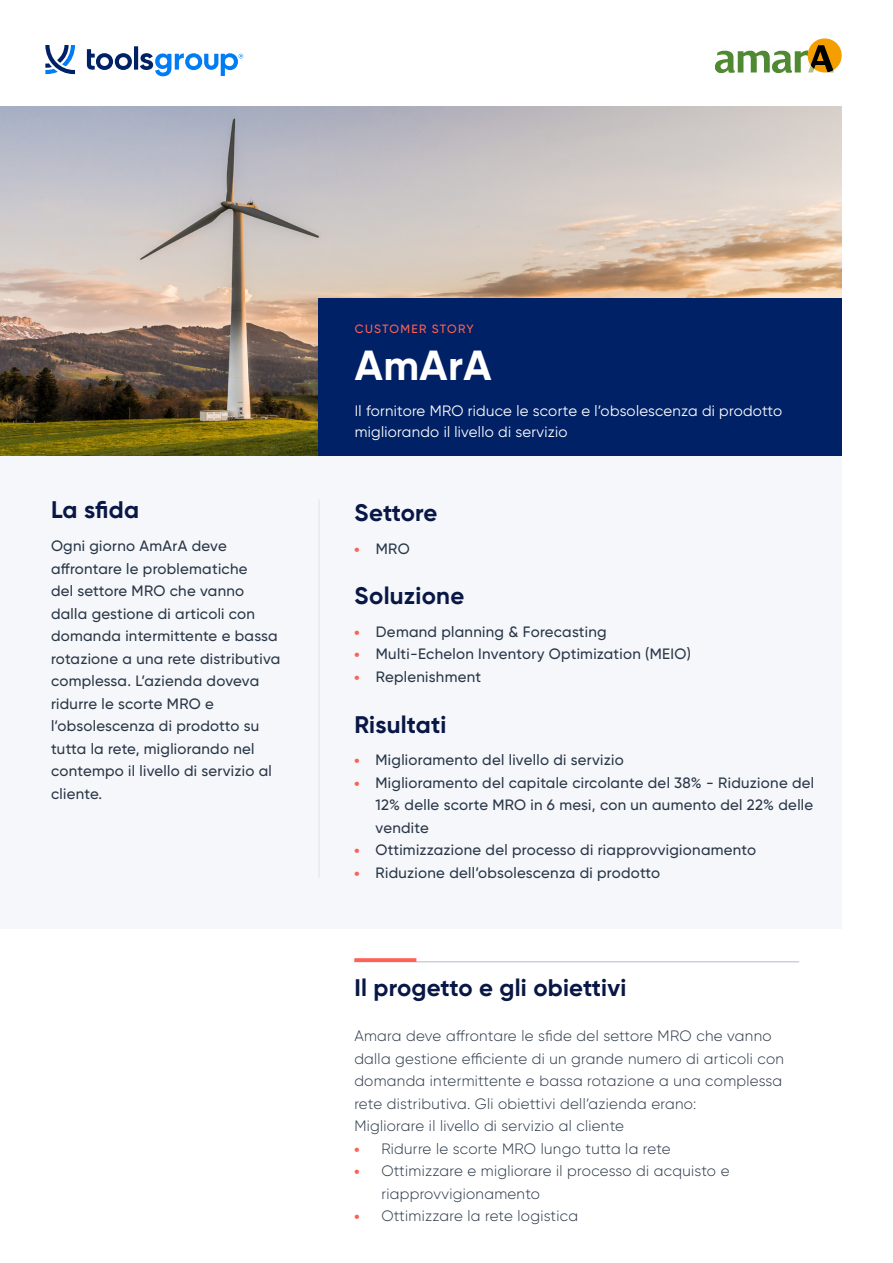
<style>
.page{position:relative;width:893px;height:1263px;background:#fff}
.page>*{position:absolute;margin:0;border:0;box-sizing:border-box;transform-origin:0 0}
.t1{font:700 42px "Gilroy";letter-spacing:.01em;color:#fff}
.t2{font:700 24px "Gilroy";letter-spacing:.01em;color:#081745}
.t3{font:500 15px/22.5px "Gilroy";letter-spacing:.02em;color:#293647;text-align:justify}
.t4{font:300 15px/22.5px "Gilroy";letter-spacing:.02em;color:#293647}
.t5{font:15px/21px "Gilroy";letter-spacing:.02em;color:#fff}
.t6{font:500 12px "Gilroy";letter-spacing:.105em;color:#ff6154}
.s1{font-weight:800;font-size:12px;color:#ff6154}
</style>
<div class="page">
<img style="left:0;top:106px;width:842px;height:350px">
<div style="left:319px;top:299px;width:523px;height:157px;background:#002166"></div>
<div style="left:0;top:456px;width:842px;height:473px;background:#f5f7fa"></div>
<hr style="left:354px;top:961px;width:445px;height:1px;background:#b0bac4">
<svg style="left:354px;top:958px;width:62px;height:4px"></svg>
<hr style="left:319px;top:499px;width:1px;height:379px;background:#dee6ed">
<img style="left:716px;top:38px;width:126px;height:35px">
<svg style="left:87px;top:49px;width:45px;height:21px"></svg>
<hr style="left:134px;top:46px;width:4px;height:24px;background:#002166">
<svg style="left:45px;top:45px;width:30px;height:29px"></svg>
<svg style="left:140px;top:53px;width:103px;height:23px"></svg>
<p class="t6" style="left:355px;top:321px;width:120px">CUSTOMER STORY</p>
<h1 class="t1" style="left:355px;top:339px;width:138px">AmArA</h1>
<p class="t5" style="left:355px;top:400px;width:429px">Il fornitore MRO riduce le scorte e l’obsolescenza di prodotto migliorando il livello di servizio</p>
<h2 class="t2" style="left:51px;top:495px;width:90px">La sfida</h2>
<h2 class="t2" style="left:355px;top:498px;width:84px">Settore</h2>
<p class="t3" style="left:51px;top:534px;width:231px;text-align:left">Ogni giorno AmArA deve affrontare le problematiche<br>del settore MRO che vanno dalla gestione di articoli con domanda intermittente e bassa rotazione a una rete distributiva complessa. L’azienda doveva ridurre le scorte MRO e l’obsolescenza di prodotto su tutta la rete, migliorando nel contempo il livello di servizio al cliente.</p>
<p class="t3" style="left:355px;top:537px;width:57px"><span class="s1">•</span> MRO</p>
<h2 class="t2" style="left:355px;top:581px;width:111px">Soluzione</h2>
<p class="t3" style="left:355px;top:620px;width:254px"><span class="s1">•</span> Demand planning &amp; Forecasting</p>
<p class="t3" style="left:355px;top:643px;width:338px"><span class="s1">•</span> Multi-Echelon Inventory Optimization (MEIO)</p>
<p class="t3" style="left:355px;top:665px;width:128px"><span class="s1">•</span> Replenishment</p>
<h2 class="t2" style="left:354px;top:709px;width:93px">Risultati</h2>
<p class="t3" style="left:354px;top:749px;width:271px"><span class="s1">•</span> Miglioramento del livello di servizio</p>
<p class="t3" style="left:376px;top:771px;width:440px;text-indent:-21px"><span class="s1">•</span> Miglioramento del capitale circolante del 38% - Riduzione del 12% delle scorte MRO in 6 mesi, con un aumento del 22% delle vendite</p>
<p class="t3" style="left:354px;top:839px;width:403px"><span class="s1">•</span> Ottimizzazione del processo di riapprovvigionamento</p>
<p class="t3" style="left:354px;top:861px;width:307px"><span class="s1">•</span> Riduzione dell’obsolescenza di prodotto</p>
<h2 class="t2" style="left:354px;top:973px;width:274px">Il progetto e gli obiettivi</h2>
<p class="t4" style="left:354px;top:1024px;width:431px">Amara deve affrontare le sfide del settore MRO che vanno dalla gestione efficiente di un grande numero di articoli con domanda intermittente e bassa rotazione a una complessa rete distributiva. Gli obiettivi dell’azienda erano:<br>Migliorare il livello di servizio al cliente</p>
<p class="t4" style="left:354px;top:1137px;width:318px"><span class="s1">•</span> Ridurre le scorte MRO lungo tutta la rete</p>
<p class="t4" style="left:381px;top:1159px;width:350px;text-indent:-27px"><span class="s1">•</span> Ottimizzare e migliorare il processo di acquisto e riapprovvigionamento</p>
<p class="t4" style="left:354px;top:1204px;width:225px"><span class="s1">•</span> Ottimizzare la rete logistica</p>
</div>
